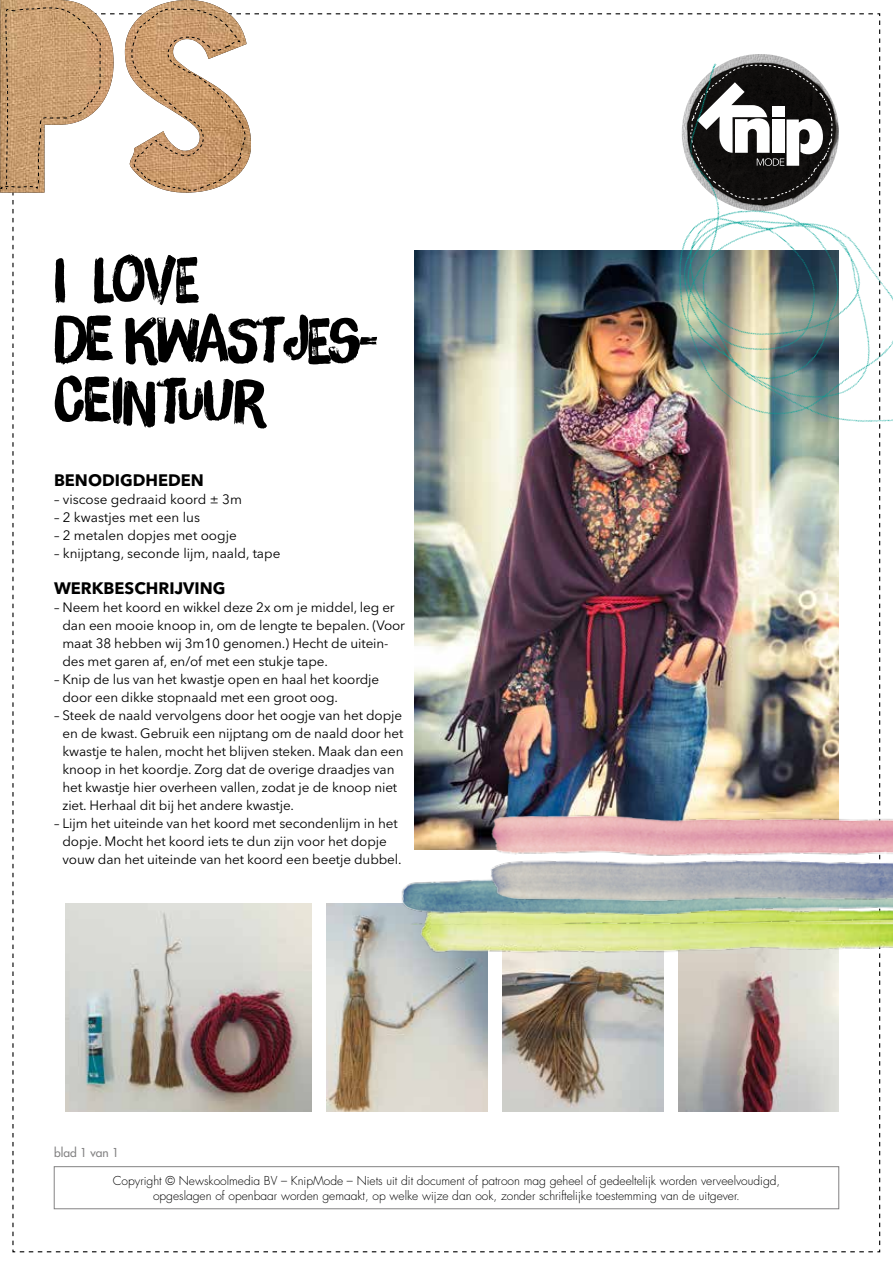
<style>
.page{position:relative;width:893px;height:1263px;background:#fff}
.page>*{position:absolute;margin:0;border:0;box-sizing:border-box;transform-origin:0 0}
.t1{font:62.1px/61.1px "Brush Up";letter-spacing:-.03em;color:#000}
.t2{font:700 16.5px "Avenir Next LT Pro";color:#000}
.t3{font:13.5px/18px "Avenir Next LT Pro";letter-spacing:-.01em;color:#000}
.t4{font:300 12px/14.4px "Futura Std";color:#000;text-align:center}
.t5{font:500 12px "Futura Std";color:#838283}
</style>
<div class="page">
<img style="left:0;top:0;width:219px;height:7px">
<img style="left:880px;top:812px;width:13px;height:98px">
<img style="left:0;top:7px;width:880px;height:1245px">
<img style="left:497px;top:7px;width:396px;height:557px">
<h1 class="t1" style="left:54px;top:247px;width:326px">I LOVE<br>DE KWASTJES-<br>CEINTUUR</h1>
<p class="t2" style="left:54px;top:470px;width:151px">BENODIGDHEDEN</p>
<p class="t3" style="left:54px;top:490px;width:189px">– viscose gedraaid koord ± 3m</p>
<p class="t3" style="left:54px;top:508px;width:148px">– 2 kwastjes met een lus</p>
<p class="t3" style="left:54px;top:526px;width:184px">– 2 metalen dopjes met oogje</p>
<p class="t3" style="left:54px;top:544px;width:228px">– knijptang, seconde lijm, naald, tape</p>
<p class="t2" style="left:54px;top:578px;width:173px">WERKBESCHRIJVING</p>
<p class="t3" style="left:63px;top:598px;width:344px;text-indent:-9px">– Neem het koord en wikkel deze 2x om je middel, leg er dan een mooie knoop in, om de lengte te bepalen. (Voor maat 38 hebben wij 3m10 genomen.) Hecht de uitein&shy;des met garen af, en/of met een stukje tape.</p>
<p class="t3" style="left:63px;top:670px;width:318px;text-indent:-9px">– Knip de lus van het kwastje open en haal het koordje door een dikke stopnaald met een groot oog.</p>
<p class="t3" style="left:63px;top:706px;width:343px;text-indent:-9px">– Steek de naald vervolgens door het oogje van het dopje en de kwast. Gebruik een nijptang om de naald door het kwastje te halen, mocht het blijven steken. Maak dan een knoop in het koordje. Zorg dat de overige draadjes van het kwastje hier overheen vallen, zodat je de knoop niet ziet. Herhaal dit bij het andere kwastje.</p>
<p class="t3" style="left:63px;top:814px;width:341px;text-indent:-9px">– Lijm het uiteinde van het koord met secondenlijm in het dopje. Mocht het koord iets te dun zijn voor het dopje vouw dan het uiteinde van het koord een beetje dubbel.</p>
<p class="t5" style="left:54px;top:1145px;width:67px">blad 1 van 1</p>
<p class="t4" style="left:113px;top:1174px;width:669px">Copyright © Newskoolmedia BV – KnipMode – Niets uit dit document of patroon mag geheel of gedeeltelijk worden verveelvoudigd, opgeslagen of openbaar worden gemaakt, op welke wijze dan ook, zonder schriftelijke toestemming van de uitgever.</p>
</div>
